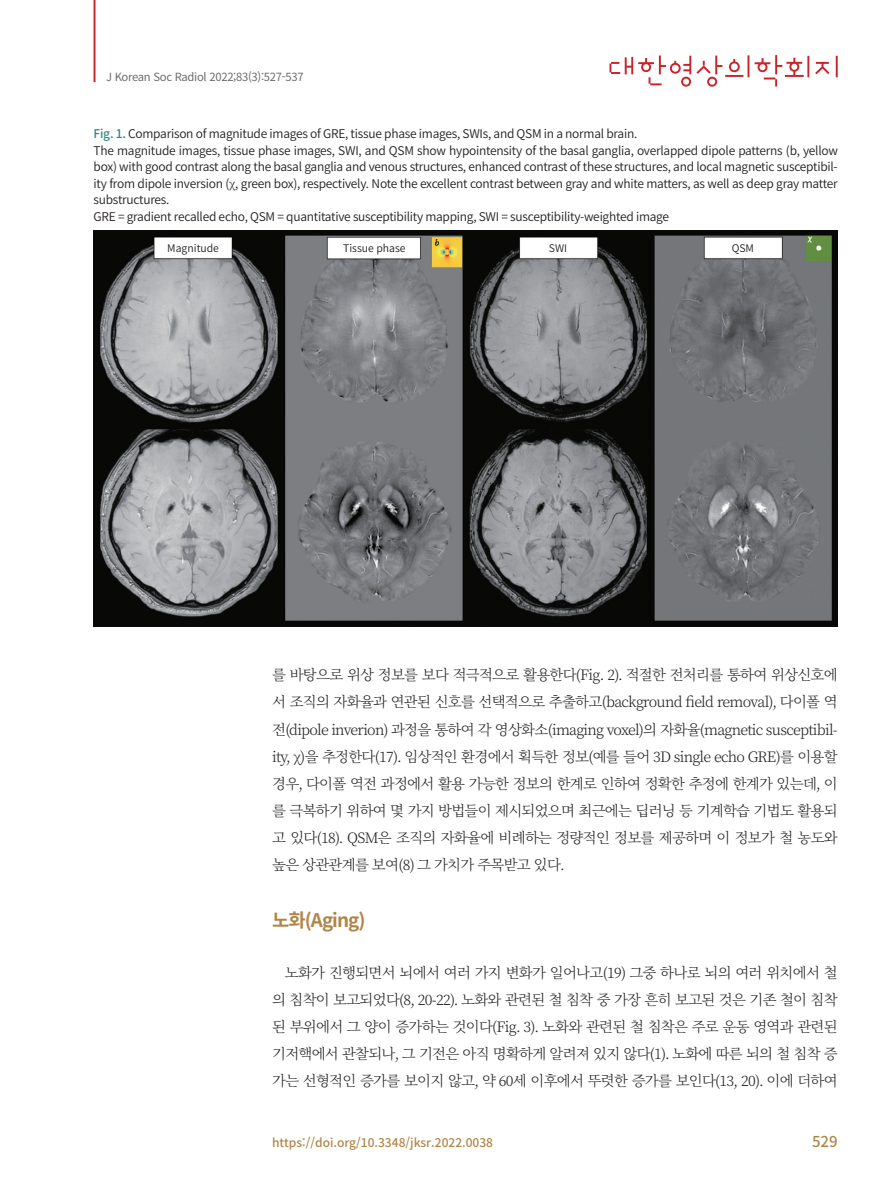
<style>
.page{position:relative;width:893px;height:1191px;background:#fff}
.page>*{position:absolute;margin:0;border:0;box-sizing:border-box;transform-origin:0 0}
.큰제목{font:700 18.75px "Noto Sans CJ Kkr";letter-spacing:-.05em;color:#b08548}
.t1{font:500 15px "Noto Sans CJ Kkr";color:#b08548}
.본문{font:300 14.4px/27px "Noto Serif CJ Kkr";letter-spacing:-.05em;color:#231f20;text-align:justify}
.그림제목{font:600 12px/16.5px "Noto Sans CJ Kkr";letter-spacing:-.02em;color:#231f20;text-align:justify}
.t2{font:500 12px "Noto Sans CJ Kkr";color:#b08548}
.t3{font:11.25px "Noto Sans CJ Kkr";letter-spacing:-.025em;color:#6c6d70}
.그래프_글{font:600 10.5px "Noto Sans CJ Kkr";color:#231f20}
.s1{font-weight:500;color:#328886}
.s2{font-family:"Noto Serif CJ Kkr";font-weight:400}
</style>
<div class="page">
<hr style="left:94px;top:0;width:1px;height:82px;background:#c8242b">
<svg style="left:609px;top:55px;width:229px;height:32px"></svg>
<img style="left:93px;top:231px;width:745px;height:395px">
<p class="t3" style="left:106px;top:70px;width:199px">J Korean Soc Radiol 2022;83(3):527-537</p>
<p class="그림제목" style="left:94px;top:126px;width:545px"><span class="s1">Fig. 1.</span> Comparison of magnitude images of GRE, tissue phase images, SWIs, and QSM in a normal brain.</p>
<p class="그림제목" style="left:94px;top:142px;width:746px">The magnitude images, tissue phase images, SWI, and QSM show hypointensity of the basal ganglia, overlapped dipole patterns (b, yellow box) with good contrast along the basal ganglia and venous structures, enhanced contrast of these structures, and local magnetic susceptibil&shy;ity from dipole inversion (<span class="s2">χ</span>, green box), respectively. Note the excellent contrast between gray and white matters, as well as deep gray matter substructures.</p>
<p class="그림제목" style="left:94px;top:208px;width:577px">GRE = gradient recalled echo, QSM = quantitative susceptibility mapping, SWI = susceptibility-weighted image</p>
<p class="그래프_글" style="left:167px;top:242px;width:53px">Magnitude</p>
<p class="그래프_글" style="left:343px;top:242px;width:64px">Tissue phase</p>
<p class="그래프_글" style="left:549px;top:242px;width:20px">SWI</p>
<p class="그래프_글" style="left:732px;top:242px;width:24px">QSM</p>
<p class="본문" style="left:272px;top:662px;width:567px">를 바탕으로 위상 정보를 보다 적극적으로 활용한다(Fig. 2). 적절한 전처리를 통하여 위상신호에 서 조직의 자화율과 연관된 신호를 선택적으로 추출하고(background field removal), 다이폴 역 전(dipole inverion) 과정을 통하여 각 영상화소(imaging voxel)의 자화율(magnetic susceptibil&shy;ity, χ)을 추정한다(17). 임상적인 환경에서 획득한 정보(예를 들어 3D single echo GRE)를 이용할 경우, 다이폴 역전 과정에서 활용 가능한 정보의 한계로 인하여 정확한 추정에 한계가 있는데, 이 를 극복하기 위하여 몇 가지 방법들이 제시되었으며 최근에는 딥러닝 등 기계학습 기법도 활용되 고 있다(18). QSM은 조직의 자화율에 비례하는 정량적인 정보를 제공하며 이 정보가 철 농도와 높은 상관관계를 보여(8) 그 가치가 주목받고 있다.</p>
<p class="큰제목" style="left:272px;top:910px;width:95px">노화(Aging)</p>
<p class="본문" style="left:272px;top:959px;width:567px;text-indent:13px">노화가 진행되면서 뇌에서 여러 가지 변화가 일어나고(19) 그중 하나로 뇌의 여러 위치에서 철 의 침착이 보고되었다(8, 20-22). 노화와 관련된 철 침착 중 가장 흔히 보고된 것은 기존 철이 침착 된 부위에서 그 양이 증가하는 것이다(Fig. 3). 노화와 관련된 철 침착은 주로 운동 영역과 관련된 기저핵에서 관찰되나, 그 기전은 아직 명확하게 알려져 있지 않다(1). 노화에 따른 뇌의 철 침착 증 가는 선형적인 증가를 보이지 않고, 약 60세 이후에서 뚜렷한 증가를 보인다(13, 20). 이에 더하여</p>
<p class="t2" style="left:272px;top:1135px;width:222px">https://doi.org/10.3348/jksr.2022.0038</p>
<p class="t1" style="left:812px;top:1132px;width:27px">529</p>
</div>
